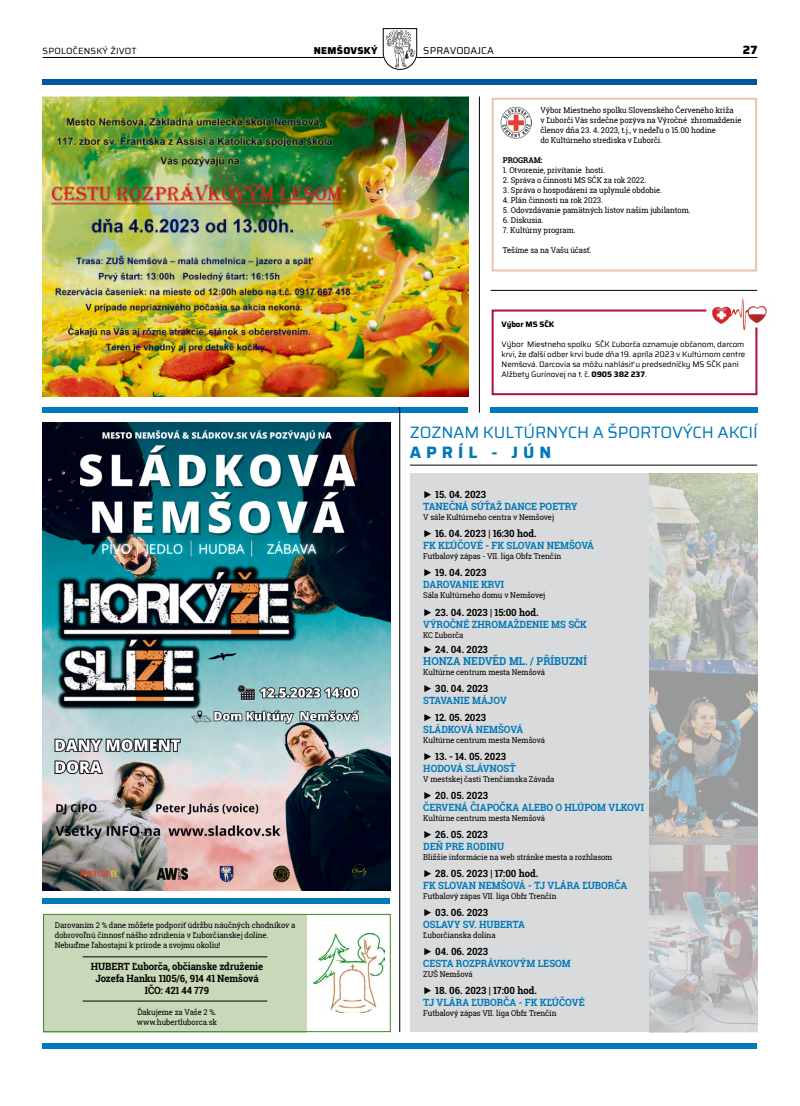
<style>
.page{position:relative;width:800px;height:1106px;background:#fff}
.page>*{position:absolute;margin:0;border:0;box-sizing:border-box;transform-origin:0 0}
.t1{font:16.5px "Saira";letter-spacing:-.01em;color:#0078b9}
.t2{font:700 16.5px "Saira";letter-spacing:.3em;color:#0078b9}
.t3{font:800 12px "Saira";color:#000}
.t4{font:700 11px "Roboto Slab";color:#0078b9;scale:.95 1}
.t5{font:700 10px/12px "Roboto Slab";color:#0078b9;scale:.95 1}
.t6{font:700 10px/12px "Roboto Slab";letter-spacing:-.01em;color:#000;text-align:center;scale:.95 1}
.t7{font:10px "Saira";letter-spacing:.01em;color:#000}
.t8{font:800 10px "Saira";letter-spacing:.03em;color:#000}
.t9{font:9px "Saira";letter-spacing:.02em;color:#000}
.t10{font:8px/10px "Roboto Slab";letter-spacing:-.01em;color:#000;scale:.95 1}
.t11{font:8px/10px "Saira";letter-spacing:-.01em;color:#000}
.t12{font:700 8px "Saira";letter-spacing:-.01em;color:#000}
.t13{font:700 8px "Roboto Slab";letter-spacing:-.01em;color:#000;scale:.95 1}
.s1{font-weight:700}
.s2{font-family:"Arial";font-weight:400;color:#000}
.s3{color:#000}
.s4{font-family:"Arial";font-weight:400}
.s5{color:#0078b9}
</style>
<div class="page">
<hr style="left:43px;top:57px;width:714px;height:1px;background:#000">
<svg style="left:382px;top:28px;width:35px;height:42px"></svg>
<div style="left:410px;top:474px;width:347px;height:558px;background:#d9dadb"></div>
<div style="left:491px;top:98px;width:266px;height:173px;border:2px solid #f0c2ad"></div>
<div style="left:43px;top:898px;width:347px;height:6px;background:#0078b9"></div>
<div style="left:43px;top:407px;width:425px;height:5px;background:#0078b9"></div>
<div style="left:490px;top:407px;width:267px;height:5px;background:#0078b9"></div>
<hr style="left:399px;top:407px;width:1px;height:625px;background:#000">
<hr style="left:479px;top:96px;width:1px;height:316px;background:#000">
<img style="left:43px;top:422px;width:347px;height:468px">
<img style="left:43px;top:97px;width:425px;height:299px">
<img style="left:500px;top:106px;width:32px;height:32px">
<img style="left:714px;top:298px;width:53px;height:25px">
<svg style="left:491px;top:308px;width:267px;height:88px"></svg>
<div style="left:43px;top:913px;width:264px;height:119px;background:#c8d8b8"></div>
<img style="left:313px;top:933px;width:71px;height:79px">
<div style="left:43px;top:913px;width:347px;height:119px;border:1px solid #408621"></div>
<hr style="left:83px;top:956px;width:184px;height:1px;background:#000">
<hr style="left:83px;top:1000px;width:184px;height:1px;background:#000">
<img style="left:649px;top:474px;width:108px;height:558px">
<hr style="left:490px;top:290px;width:267px;height:1px;background:#000">
<hr style="left:410px;top:465px;width:347px;height:1px;background:#000">
<div style="left:43px;top:79px;width:714px;height:6px;background:#0056a2"></div>
<div style="left:43px;top:1043px;width:714px;height:6px;background:#0078b9"></div>
<p class="t8" style="left:314px;top:43px;width:65px">NEMŠOVSKÝ</p>
<p class="t7" style="left:423px;top:43px;width:72px">SPRAVODAJCA</p>
<p class="t9" style="left:43px;top:45px;width:96px">SPOLOČENSKÝ ŽIVOT</p>
<h2 class="t3" style="left:742px;top:41px;width:16px">27</h2>
<p class="t10" style="left:540px;top:105px;width:213px">Výbor Miestneho spolku Slovenského Červeného kríža<br>v Ľuborči Vás srdečne pozýva na Výročné zhromaždenie členov dňa 23. 4. 2023, t.j., v nedeľu o 15.00 hodine<br>do Kultúrneho strediska v Ľuborči.</p>
<p class="t13" style="left:503px;top:154px;width:43px">PROGRAM:</p>
<p class="t10" style="left:503px;top:165px;width:109px">1. Otvorenie, privítanie hostí.</p>
<p class="t10" style="left:503px;top:175px;width:152px">2. Správa o činnosti MS SČK za rok 2022.</p>
<p class="t10" style="left:503px;top:185px;width:169px">3. Správa o hospodárení za uplynulé obdobie.</p>
<p class="t10" style="left:503px;top:195px;width:107px">4. Plán činnosti na rok 2023.</p>
<p class="t10" style="left:503px;top:205px;width:199px">5. Odovzdávanie pamätných listov našim jubilantom.</p>
<p class="t10" style="left:503px;top:215px;width:44px">6. Diskusia.</p>
<p class="t10" style="left:503px;top:225px;width:78px">7. Kultúrny program.</p>
<p class="t10" style="left:503px;top:245px;width:95px">Tešíme sa na Vašu účasť.</p>
<p class="t10" style="left:55px;top:920px;width:254px">Darovaním 2 % dane môžete podporiť údržbu náučných chodníkov a dobrovoľnú činnosť nášho združenia v Ľuborčianskej doline.<br>Nebuďme ľahostajní k prírode a svojmu okoliu!</p>
<p class="t6" style="left:91px;top:960px;width:183px">HUBERT Ľuborča, občianske združenie<br>Jozefa Hanku 1105/6, 914 41 Nemšová<br>IČO: 421 44 779</p>
<p class="t10" style="left:137px;top:1007px;width:86px">Ďakujeme za Vaše 2 %. www.hubertluborca.sk</p>
<p class="t12" style="left:501px;top:318px;width:54px">Výbor MS SČK</p>
<p class="t11" style="left:501px;top:339px;width:245px">Výbor Miestneho spolku SČK Ľuborča oznamuje občanom, darcom krvi, že ďalší odber krvi bude dňa 19. apríla 2023 v Kultúrnom centre Nemšová. Darcovia sa môžu nahlásiť u predsedníčky MS SČK pani Alžbety Gurínovej na t. č. <span class="s1">0905 382 237</span>.</p>
<h1 class="t1" style="left:410px;top:420px;width:349px">ZOZNAM KULTÚRNYCH A ŠPORTOVÝCH AKCIÍ</h1>
<h1 class="t2" style="left:410px;top:439px;width:143px">APRÍL - JÚN</h1>
<p class="t5" style="left:423px;top:488px;width:164px"><span class="s2">►</span> <span class="s3">15. 04. 2023<br></span>TANEČNÁ SÚŤAŽ DANCE POETRY</p>
<p class="t10" style="left:423px;top:512px;width:139px">V sále Kultúrneho centra v Nemšovej</p>
<p class="t5" style="left:423px;top:527px;width:181px"><span class="s2">►</span> <span class="s3">16. 04. 2023 | 16:30 hod.<br></span>FK KĽÚČOVÉ - FK SLOVAN NEMŠOVÁ</p>
<p class="t10" style="left:423px;top:551px;width:147px">Futbalový zápas - VII. liga Obfz Trenčín</p>
<p class="t5" style="left:423px;top:566px;width:87px"><span class="s2">►</span> <span class="s3">19. 04. 2023<br></span>DAROVANIE KRVI</p>
<p class="t10" style="left:423px;top:590px;width:130px">Sála Kultúrneho domu v Nemšovej</p>
<p class="t5" style="left:423px;top:605px;width:174px"><span class="s2">►</span> <span class="s3">23. 04. 2023 | 15:00 hod.<br></span>VÝROČNÉ ZHROMAŽDENIE MS SČK</p>
<p class="t10" style="left:423px;top:629px;width:44px">KC Ľuborča</p>
<p class="t6" style="left:423px;top:642px;width:70px"><span class="s4">►</span> 24. 04. 2023</p>
<h3 class="t4" style="left:423px;top:653px;width:174px">HONZA NEDVĚD ML. / PŘÍBUZNÍ</h3>
<p class="t10" style="left:423px;top:666px;width:130px">Kultúrne centrum mesta Nemšová</p>
<p class="t5" style="left:423px;top:681px;width:89px"><span class="s2">►</span> <span class="s3">30. 04. 2023<br></span>STAVANIE MÁJOV</p>
<p class="t5" style="left:423px;top:710px;width:107px"><span class="s2">►</span> <span class="s3">12. 05. 2023<br></span>SLÁDKOVÁ NEMŠOVÁ</p>
<p class="t10" style="left:423px;top:734px;width:130px">Kultúrne centrum mesta Nemšová</p>
<p class="t6" style="left:423px;top:749px;width:99px;text-align:left"><span class="s4">►</span> 13. - 14. 05. 2023<br><span class="s5">HODOVÁ SLÁVNOSŤ</span></p>
<p class="t10" style="left:423px;top:773px;width:139px">V mestskej časti Trenčianska Závada</p>
<p class="t5" style="left:423px;top:788px;width:234px"><span class="s2">►</span> <span class="s3">20. 05. 2023<br></span>ČERVENÁ ČIAPOČKA ALEBO O HLÚPOM VLKOVI</p>
<p class="t10" style="left:423px;top:812px;width:130px">Kultúrne centrum mesta Nemšová</p>
<p class="t5" style="left:423px;top:827px;width:87px"><span class="s2">►</span> <span class="s3">26. 05. 2023<br></span>DEŇ PRE RODINU</p>
<p class="t10" style="left:423px;top:851px;width:201px">Bližšie informácie na web stránke mesta a rozhlasom</p>
<p class="t5" style="left:423px;top:866px;width:216px"><span class="s2">►</span> <span class="s3">28. 05. 2023 | 17:00 hod.<br></span>FK SLOVAN NEMŠOVÁ - TJ VLÁRA ĽUBORČA</p>
<p class="t10" style="left:423px;top:890px;width:142px">Futbalový zápas VII. liga Obfz Trenčín</p>
<p class="t5" style="left:423px;top:905px;width:108px"><span class="s2">►</span> <span class="s3">03. 06. 2023<br></span>OSLAVY SV. HUBERTA</p>
<p class="t10" style="left:423px;top:929px;width:78px">Ľuborčianska dolina</p>
<p class="t5" style="left:423px;top:944px;width:157px"><span class="s2">►</span> <span class="s3">04. 06. 2023<br></span>CESTA ROZPRÁVKOVÝM LESOM</p>
<p class="t10" style="left:423px;top:968px;width:54px">ZUŠ Nemšová</p>
<p class="t5" style="left:423px;top:983px;width:171px"><span class="s2">►</span> <span class="s3">18. 06. 2023 | 17:00 hod.<br></span>TJ VLÁRA ĽUBORČA - FK KĽÚČOVÉ</p>
<p class="t10" style="left:423px;top:1007px;width:142px">Futbalový zápas VII. liga Obfz Trenčín</p>
</div>
